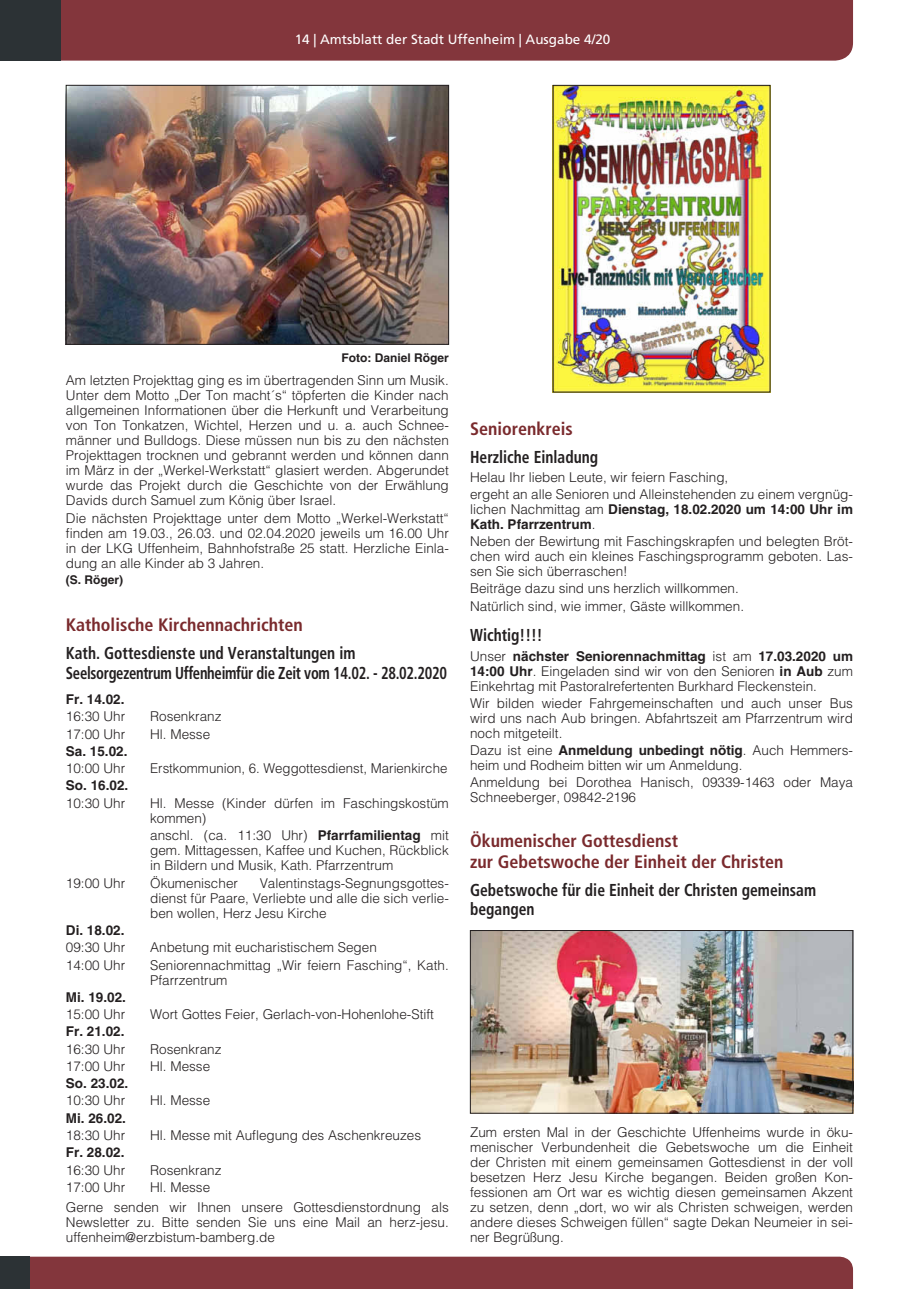
<style>
.page{position:relative;width:919px;height:1289px;background:#fff}
.page>*{position:absolute;margin:0;border:0;box-sizing:border-box;transform-origin:0 0}
.t1{font:700 condensed 18px/21px "Frutiger LT";color:#7a2a2d}
.t2{font:700 condensed 17.25px/19.5px "Frutiger LT";letter-spacing:-.02em;color:#231f20;scale:.9 1}
.t3{font:700 condensed 17.25px/19.5px "Frutiger LT";color:#231f20;scale:.9 1}
.t4{font:300 13.5px/15px "Helvetica LT";color:#231f20}
.t5{font:700 13.5px/15px "Helvetica LT";color:#231f20}
.t6{font:13.5px "Frutiger LT";color:#fff}
.t7{font:700 12px "Helvetica LT";color:#231f20}
.s1{font-weight:700}
.s2{font-weight:300}
</style>
<div class="page">
<div style="left:30px;top:1256px;width:823px;height:32px;background:#83363c"></div>
<div style="left:0;top:1256px;width:30px;height:32px;background:#2c3235"></div>
<div style="left:61px;top:0;width:792px;height:61px;background:#83363c"></div>
<div style="left:0;top:0;width:61px;height:61px;background:#2c3235"></div>
<img style="left:555px;top:87px;width:213px;height:303px">
<img style="left:472px;top:932px;width:379px;height:179px">
<div style="left:470px;top:930px;width:383px;height:183px;border:1px solid #231f20"></div>
<img style="left:68px;top:87px;width:379px;height:255px">
<div style="left:66px;top:85px;width:383px;height:259px;border:1px solid #231f20"></div>
<p class="t6" style="left:295px;top:32px;width:317px">14 | Amtsblatt der Stadt Uffenheim | Ausgabe 4/20</p>
<p class="t7" style="left:341px;top:351px;width:109px">Foto: Daniel Röger</p>
<p class="t4" style="left:66px;top:373px;width:384px;text-align:justify">Am letzten Projekttag ging es im übertragenden Sinn um Musik.<br>Unter dem Motto „Der Ton macht´s“ töpferten die Kinder nach allgemeinen Informationen über die Herkunft und Verarbeitung von Ton Tonkatzen, Wichtel, Herzen und u. a. auch Schnee&shy;männer und Bulldogs. Diese müssen nun bis zu den nächsten Projekttagen trocknen und gebrannt werden und können dann im März in der „Werkel-Werkstatt“ glasiert werden. Abgerundet wurde das Projekt durch die Geschichte von der Erwählung Davids durch Samuel zum König über Israel.</p>
<p class="t4" style="left:66px;top:510px;width:384px;text-align:justify">Die nächsten Projekttage unter dem Motto „Werkel-Werkstatt“ finden am 19.03., 26.03. und 02.04.2020 jeweils um 16.00 Uhr in der LKG Uffenheim, Bahnhofstraße 25 statt. Herzliche Einla&shy;dung an alle Kinder ab 3 Jahren.</p>
<p class="t7" style="left:66px;top:572px;width:59px">(S. Röger)</p>
<h1 class="t1" style="left:66px;top:614px;width:238px">Katholische Kirchennachrichten</h1>
<p class="t2" style="left:66px;top:643px;width:425px">Kath. Gottesdienste und Veranstaltungen im<br>Seelsorgezentrum Uffenheimfür die Zeit vom 14.02. - 28.02.2020</p>
<p class="t5" style="left:66px;top:691px;width:60px">Fr. 14.02.</p>
<p class="t4" style="left:66px;top:709px;width:61px">16:30 Uhr</p>
<p class="t4" style="left:150px;top:709px;width:73px">Rosenkranz</p>
<p class="t4" style="left:66px;top:726px;width:61px">17:00 Uhr</p>
<p class="t4" style="left:150px;top:726px;width:62px">Hl. Messe</p>
<p class="t5" style="left:66px;top:743px;width:63px">Sa. 15.02.</p>
<p class="t4" style="left:66px;top:760px;width:61px">10:00 Uhr</p>
<p class="t4" style="left:150px;top:760px;width:299px">Erstkommunion, 6. Weggottesdienst, Marienkirche</p>
<p class="t5" style="left:66px;top:777px;width:64px">So. 16.02.</p>
<p class="t4" style="left:66px;top:795px;width:61px">10:30 Uhr</p>
<p class="t4" style="left:150px;top:795px;width:300px">Hl. Messe (Kinder dürfen im Faschingskostüm kommen)</p>
<p class="t4" style="left:150px;top:827px;width:300px;text-align:justify">anschl. (ca. 11:30 Uhr) <span class="s1">Pfarrfamilientag</span> mit gem. Mittagessen, Kaffee und Kuchen, Rückblick in Bildern und Musik, Kath. Pfarrzentrum</p>
<p class="t4" style="left:66px;top:875px;width:61px">19:00 Uhr</p>
<p class="t4" style="left:150px;top:875px;width:89px">Ökumenischer</p>
<p class="t4" style="left:150px;top:875px;width:300px;text-align:justify;text-indent:109px">Valentinstags-Segnungsgottes&shy;dienst für Paare, Verliebte und alle die sich verlie&shy;ben wollen, Herz Jesu Kirche</p>
<p class="t5" style="left:66px;top:922px;width:60px">Di. 18.02.</p>
<p class="t4" style="left:66px;top:939px;width:61px">09:30 Uhr</p>
<p class="t4" style="left:150px;top:939px;width:228px">Anbetung mit eucharistischem Segen</p>
<p class="t4" style="left:66px;top:957px;width:61px">14:00 Uhr</p>
<p class="t4" style="left:150px;top:957px;width:300px">Seniorennachmittag „Wir feiern Fasching“, Kath.<br>Pfarrzentrum</p>
<p class="t5" style="left:66px;top:989px;width:62px">Mi. 19.02.</p>
<p class="t4" style="left:66px;top:1006px;width:61px">15:00 Uhr</p>
<p class="t4" style="left:150px;top:1006px;width:285px">Wort Gottes Feier, Gerlach-von-Hohenlohe-Stift</p>
<p class="t5" style="left:66px;top:1023px;width:60px">Fr. 21.02.</p>
<p class="t4" style="left:66px;top:1041px;width:61px">16:30 Uhr</p>
<p class="t4" style="left:150px;top:1041px;width:73px">Rosenkranz</p>
<p class="t4" style="left:66px;top:1058px;width:61px">17:00 Uhr</p>
<p class="t4" style="left:150px;top:1058px;width:62px">Hl. Messe</p>
<p class="t5" style="left:66px;top:1075px;width:64px">So. 23.02.</p>
<p class="t4" style="left:66px;top:1093px;width:61px">10:30 Uhr</p>
<p class="t4" style="left:150px;top:1093px;width:62px">Hl. Messe</p>
<p class="t5" style="left:66px;top:1110px;width:62px">Mi. 26.02.</p>
<p class="t4" style="left:66px;top:1127px;width:61px">18:30 Uhr</p>
<p class="t4" style="left:150px;top:1127px;width:272px">Hl. Messe mit Auflegung des Aschenkreuzes</p>
<p class="t5" style="left:66px;top:1144px;width:60px">Fr. 28.02.</p>
<p class="t4" style="left:66px;top:1162px;width:61px">16:30 Uhr</p>
<p class="t4" style="left:150px;top:1162px;width:73px">Rosenkranz</p>
<p class="t4" style="left:66px;top:1179px;width:61px">17:00 Uhr</p>
<p class="t4" style="left:66px;top:1176px;width:384px;line-height:20.1px;text-indent:84px">Hl. Messe<br>Gerne senden wir Ihnen unsere Gottesdienstordnung als</p>
<p class="t4" style="left:66px;top:1214px;width:384px">Newsletter zu. Bitte senden Sie uns eine Mail an herz-jesu. uffenheim@erzbistum-bamberg.de</p>
<h1 class="t1" style="left:470px;top:418px;width:104px">Seniorenkreis</h1>
<p class="t3" style="left:470px;top:447px;width:144px">Herzliche Einladung</p>
<p class="t4" style="left:470px;top:468px;width:384px;line-height:17.1px">Helau Ihr lieben Leute, wir feiern Fasching,<br>ergeht an alle Senioren und Alleinstehenden zu einem vergnüg-</p>
<p class="t5" style="left:470px;top:501px;width:384px"><span class="s2">lichen Nachmittag am</span> Dienstag, 18.02.2020 um 14:00 Uhr im<br>Kath. Pfarrzentrum<span class="s2">.</span></p>
<p class="t4" style="left:470px;top:534px;width:384px;text-align:justify">Neben der Bewirtung mit Faschingskrapfen und belegten Bröt&shy;chen wird auch ein kleines Faschingsprogramm geboten. Las&shy;sen Sie sich überraschen!</p>
<p class="t4" style="left:470px;top:580px;width:275px;line-height:17.1px">Beiträge dazu sind uns herzlich willkommen.<br>Natürlich sind, wie immer, Gäste willkommen.</p>
<p class="t3" style="left:470px;top:625px;width:82px">Wichtig!!!!</p>
<p class="t4" style="left:470px;top:648px;width:384px;text-align:justify">Unser <span class="s1">nächster Seniorennachmittag</span> ist am <span class="s1">17.03.2020 um 14:00 Uhr</span>. Eingeladen sind wir von den Senioren <span class="s1">in Aub</span> zum Einkehrtag mit Pastoralrefertenten Burkhard Fleckenstein.</p>
<p class="t4" style="left:470px;top:695px;width:384px;text-align:justify">Wir bilden wieder Fahrgemeinschaften und auch unser Bus wird uns nach Aub bringen. Abfahrtszeit am Pfarrzentrum wird noch mitgeteilt.</p>
<p class="t4" style="left:470px;top:742px;width:384px">Dazu ist eine <span class="s1">Anmeldung unbedingt nötig</span>. Auch Hemmers&shy;heim und Rodheim bitten wir um Anmeldung.</p>
<p class="t4" style="left:470px;top:774px;width:384px">Anmeldung bei Dorothea Hanisch, 09339-1463 oder Maya<br>Schneeberger, 09842-2196</p>
<h1 class="t1" style="left:470px;top:829px;width:315px">Ökumenischer Gottesdienst<br>zur Gebetswoche der Einheit der Christen</h1>
<p class="t3" style="left:470px;top:879px;width:386px">Gebetswoche für die Einheit der Christen gemeinsam begangen</p>
<p class="t4" style="left:470px;top:1124px;width:384px;text-align:justify">Zum ersten Mal in der Geschichte Uffenheims wurde in öku&shy;menischer Verbundenheit die Gebetswoche um die Einheit der Christen mit einem gemeinsamen Gottesdienst in der voll besetzen Herz Jesu Kirche begangen. Beiden großen Kon&shy;fessionen am Ort war es wichtig diesen gemeinsamen Akzent zu setzen, denn „dort, wo wir als Christen schweigen, werden andere dieses Schweigen füllen“ sagte Dekan Neumeier in sei&shy;ner Begrüßung.</p>
</div>
